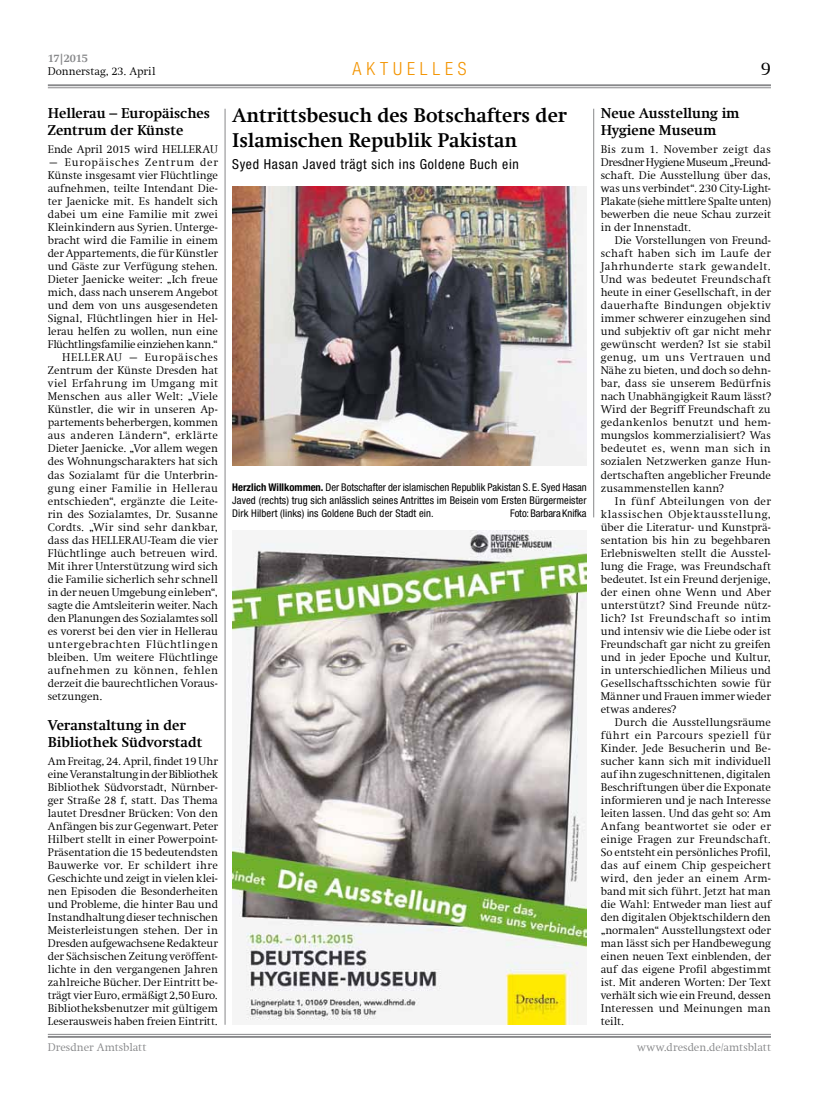
<style>
.page{position:relative;width:833px;height:1117px;background:#fff}
.page>*{position:absolute;margin:0;border:0;box-sizing:border-box;transform-origin:0 0}
.t1{font:700 20px/25px "Swift Com";letter-spacing:-.005em;color:#000}
.t2{font:300 18.75px "Swift Com";color:#000}
.t3{font:300 condensed 18.12px "Helvetica Neue";letter-spacing:.26em;color:#f39400}
.t4{font:700 14.38px/16.9px "Swift Com";letter-spacing:-.005em;color:#000}
.t5{font:condensed 13.75px "Helvetica Neue";letter-spacing:.05em;color:#000}
.t6{font:300 11.25px/13px "Swift Com";letter-spacing:.005em;color:#000;text-align:justify}
.t7{font:300 11.25px "Swift Com";letter-spacing:.035em;color:#000}
.t8{font:300 11.25px "Swift Com";letter-spacing:.005em;color:#87888a}
.t9{font:300 11.25px "Swift Com";letter-spacing:-.015em;color:#000}
.t10{font:300 11.25px "Swift Com";letter-spacing:.025em;color:#000}
.t11{font:300 11.25px "Swift Com";letter-spacing:.06em;color:#000}
.t12{font:300 11.25px "Swift Com";letter-spacing:.045em;color:#000}
.t13{font:300 11.25px "Swift Com";letter-spacing:.07em;color:#000}
.t14{font:300 11.25px "Swift Com";letter-spacing:.065em;color:#000}
.t15{font:700 11.25px "Swift Com";letter-spacing:-.015em;color:#87888a}
.t16{font:condensed 10.62px/13px "Helvetica Neue";letter-spacing:.01em;color:#000;text-align:justify}
.s1{font-weight:700}
</style>
<div class="page">
<hr style="left:48px;top:87px;width:723px;height:1px;background:#87888a">
<hr style="left:48px;top:84px;width:723px;height:2px;background:#87888a">
<hr style="left:48px;top:1033px;width:723px;height:1px;background:#87888a">
<hr style="left:48px;top:1035px;width:723px;height:2px;background:#87888a">
<img style="left:232px;top:187px;width:354px;height:278px">
<img style="left:232px;top:530px;width:354px;height:494px">
<hr style="left:225px;top:109px;width:1px;height:915px;background:#87888a">
<hr style="left:593px;top:109px;width:1px;height:408px;background:#87888a">
<p class="t15" style="left:48px;top:52px;width:42px">17|2015</p>
<p class="t6" style="left:48px;top:65px;width:109px">Donnerstag, 23. April</p>
<p class="t4" style="left:48px;top:105px;width:164px">Hellerau – Europäisches<br>Zentrum der Künste</p>
<p class="t6" style="left:48px;top:143px;width:172px">Ende April 2015 wird HELLERAU</p>
<p class="t13" style="left:48px;top:156px;width:172px">– Europäisches Zentrum der</p>
<p class="t6" style="left:48px;top:169px;width:172px">Künste insgesamt vier Flüchtlinge</p>
<p class="t6" style="left:48px;top:182px;width:172px">aufnehmen, teilte Intendant Die-</p>
<p class="t6" style="left:48px;top:195px;width:172px">ter Jaenicke mit. Es handelt sich</p>
<p class="t6" style="left:48px;top:208px;width:172px">dabei um eine Familie mit zwei</p>
<p class="t6" style="left:48px;top:221px;width:172px">Kleinkindern aus Syrien. Unterge-</p>
<p class="t6" style="left:48px;top:234px;width:172px">bracht wird die Familie in einem</p>
<p class="t6" style="left:48px;top:247px;width:172px">der Appartements, die für Künstler</p>
<p class="t6" style="left:48px;top:260px;width:172px">und Gäste zur Verfügung stehen.</p>
<p class="t6" style="left:48px;top:273px;width:172px">Dieter Jaenicke weiter: „Ich freue</p>
<p class="t6" style="left:48px;top:286px;width:172px">mich, dass nach unserem Angebot</p>
<p class="t6" style="left:48px;top:299px;width:172px">und dem von uns ausgesendeten</p>
<p class="t6" style="left:48px;top:312px;width:172px">Signal, Flüchtlingen hier in Hel-</p>
<p class="t6" style="left:48px;top:325px;width:172px">lerau helfen zu wollen, nun eine</p>
<p class="t9" style="left:48px;top:338px;width:172px">Flüchtlingsfamilie einziehen kann.“</p>
<p class="t14" style="left:62px;top:351px;width:157px">HELLERAU – Europäisches</p>
<p class="t6" style="left:48px;top:364px;width:172px">Zentrum der Künste Dresden hat</p>
<p class="t7" style="left:48px;top:377px;width:172px">viel Erfahrung im Umgang mit</p>
<p class="t6" style="left:48px;top:390px;width:172px">Menschen aus aller Welt: „Viele</p>
<p class="t6" style="left:48px;top:403px;width:172px">Künstler, die wir in unseren Ap-</p>
<p class="t6" style="left:48px;top:416px;width:172px">partements beherbergen, kommen</p>
<p class="t7" style="left:48px;top:429px;width:172px">aus anderen Ländern“, erklärte</p>
<p class="t6" style="left:48px;top:442px;width:172px">Dieter Jaenicke. „Vor allem wegen</p>
<p class="t6" style="left:48px;top:455px;width:172px">des Wohnungscharakters hat sich</p>
<p class="t6" style="left:48px;top:468px;width:172px">das Sozialamt für die Unterbrin-</p>
<p class="t7" style="left:48px;top:481px;width:172px">gung einer Familie in Hellerau</p>
<p class="t6" style="left:48px;top:494px;width:172px">entschieden“, ergänzte die Leite-</p>
<p class="t6" style="left:48px;top:507px;width:172px">rin des Sozialamtes, Dr. Susanne</p>
<p class="t10" style="left:48px;top:520px;width:172px">Cordts. „Wir sind sehr dankbar,</p>
<p class="t6" style="left:48px;top:533px;width:172px">dass das HELLERAU-Team die vier</p>
<p class="t6" style="left:48px;top:546px;width:172px">Flüchtlinge auch betreuen wird.</p>
<p class="t6" style="left:48px;top:559px;width:172px">Mit ihrer Unterstützung wird sich</p>
<p class="t6" style="left:48px;top:572px;width:172px">die Familie sicherlich sehr schnell</p>
<p class="t6" style="left:48px;top:585px;width:172px">in der neuen Umgebung einleben“,</p>
<p class="t6" style="left:48px;top:598px;width:172px">sagte die Amtsleiterin weiter. Nach</p>
<p class="t6" style="left:48px;top:611px;width:172px">den Planungen des Sozialamtes soll</p>
<p class="t6" style="left:48px;top:624px;width:172px">es vorerst bei den vier in Hellerau</p>
<p class="t11" style="left:48px;top:637px;width:172px">untergebrachten Flüchtlingen</p>
<p class="t6" style="left:48px;top:650px;width:172px">bleiben. Um weitere Flüchtlinge</p>
<p class="t12" style="left:48px;top:663px;width:172px">aufnehmen zu können, fehlen</p>
<p class="t6" style="left:48px;top:676px;width:172px">derzeit die baurechtlichen Voraus-</p>
<p class="t6" style="left:48px;top:689px;width:56px">setzungen.</p>
<p class="t4" style="left:48px;top:716px;width:156px">Veranstaltung in der<br>Bibliothek Südvorstadt</p>
<p class="t6" style="left:48px;top:754px;width:172px">Am Freitag, 24. April, findet 19 Uhr eine Veranstaltung in der Bibliothek Bibliothek Südvorstadt, Nürnber&shy;ger Straße 28 f, statt. Das Thema lautet Dresdner Brücken: Von den Anfängen bis zur Gegenwart. Peter Hilbert stellt in einer Powerpoint-Präsentation die 15 bedeutendsten Bauwerke vor. Er schildert ihre Geschichte und zeigt in vielen klei&shy;nen Episoden die Besonderheiten und Probleme, die hinter Bau und Instandhaltung dieser technischen Meisterleistungen stehen. Der in Dresden aufgewachsene Redakteur der Sächsischen Zeitung veröffent&shy;lichte in den vergangenen Jahren zahlreiche Bücher. Der Eintritt be&shy;trägt vier Euro, ermäßigt 2,50 Euro.<br>Bibliotheksbenutzer mit gültigem Leserausweis haben freien Eintritt.</p>
<h3 class="t3" style="left:352px;top:58px;width:27px">A KTU</h3>
<h3 class="t3" style="left:407px;top:58px;width:61px">ELLES</h3>
<h2 class="t2" style="left:761px;top:58px;width:12px">9</h2>
<h1 class="t1" style="left:232px;top:103px;width:336px">Antrittsbesuch des Botschafters der<br>Islamischen Republik Pakistan</h1>
<p class="t5" style="left:232px;top:156px;width:288px">Syed Hasan Javed trägt sich ins Goldene Buch ein</p>
<p class="t16" style="left:232px;top:481px;width:356px"><span class="s1">Herzlich Willkommen.</span> Der Botschafter der islamischen Republik Pakistan S. E. Syed Hasan Javed (rechts) trug sich anlässlich seines Antrittes im Beisein vom Ersten Bürgermeister Dirk Hilbert (links) ins Goldene Buch der Stadt ein.</p>
<p class="t16" style="left:510px;top:507px;width:78px">Foto: Barbara Knifka</p>
<p class="t4" style="left:601px;top:105px;width:140px">Neue Ausstellung im<br>Hygiene Museum</p>
<p class="t6" style="left:601px;top:143px;width:172px">Bis zum 1. November zeigt das Dresdner Hygiene Museum „Freund&shy;schaft. Die Ausstellung über das, was uns verbindet“. 230 City-Light-Plakate (siehe mittlere Spalte unten) bewerben die neue Schau zurzeit in der Innenstadt.</p>
<p class="t6" style="left:601px;top:234px;width:172px;text-indent:14px">Die Vorstellungen von Freund&shy;schaft haben sich im Laufe der Jahrhunderte stark gewandelt.<br>Und was bedeutet Freundschaft heute in einer Gesellschaft, in der dauerhafte Bindungen objektiv immer schwerer einzugehen sind und subjektiv oft gar nicht mehr gewünscht werden? Ist sie stabil genug, um uns Vertrauen und Nähe zu bieten, und doch so dehn&shy;bar, dass sie unserem Bedürfnis nach Unabhängigkeit Raum lässt?<br>Wird der Begriff Freundschaft zu gedankenlos benutzt und hem&shy;mungslos kommerzialisiert? Was bedeutet es, wenn man sich in sozialen Netzwerken ganze Hun&shy;dertschaften angeblicher Freunde zusammenstellen kann?</p>
<p class="t6" style="left:601px;top:494px;width:172px;text-indent:14px">In fünf Abteilungen von der klassischen Objektausstellung, über die Literatur- und Kunstprä&shy;sentation bis hin zu begehbaren Erlebniswelten stellt die Ausstel&shy;lung die Frage, was Freundschaft bedeutet. Ist ein Freund derjenige, der einen ohne Wenn und Aber unterstützt? Sind Freunde nütz&shy;lich? Ist Freundschaft so intim und intensiv wie die Liebe oder ist Freundschaft gar nicht zu greifen und in jeder Epoche und Kultur, in unterschiedlichen Milieus und Gesellschaftsschichten sowie für Männer und Frauen immer wieder etwas anderes?</p>
<p class="t6" style="left:601px;top:715px;width:172px;text-indent:14px">Durch die Ausstellungsräume führt ein Parcours speziell für Kinder. Jede Besucherin und Be&shy;sucher kann sich mit individuell auf ihn zugeschnittenen, digitalen Beschriftungen über die Exponate informieren und je nach Interesse leiten lassen. Und das geht so: Am Anfang beantwortet sie oder er einige Fragen zur Freundschaft.<br>So entsteht ein persönliches Profil, das auf einem Chip gespeichert wird, den jeder an einem Arm&shy;band mit sich führt. Jetzt hat man die Wahl: Entweder man liest auf den digitalen Objektschildern den „normalen“ Ausstellungstext oder man lässt sich per Handbewegung einen neuen Text einblenden, der auf das eigene Profil abgestimmt ist. Mit anderen Worten: Der Text verhält sich wie ein Freund, dessen Interessen und Meinungen man teilt.</p>
<p class="t8" style="left:48px;top:1040px;width:100px">Dresdner Amtsblatt</p>
<p class="t8" style="left:637px;top:1040px;width:135px">www.dresden.de/amtsblatt</p>
</div>
